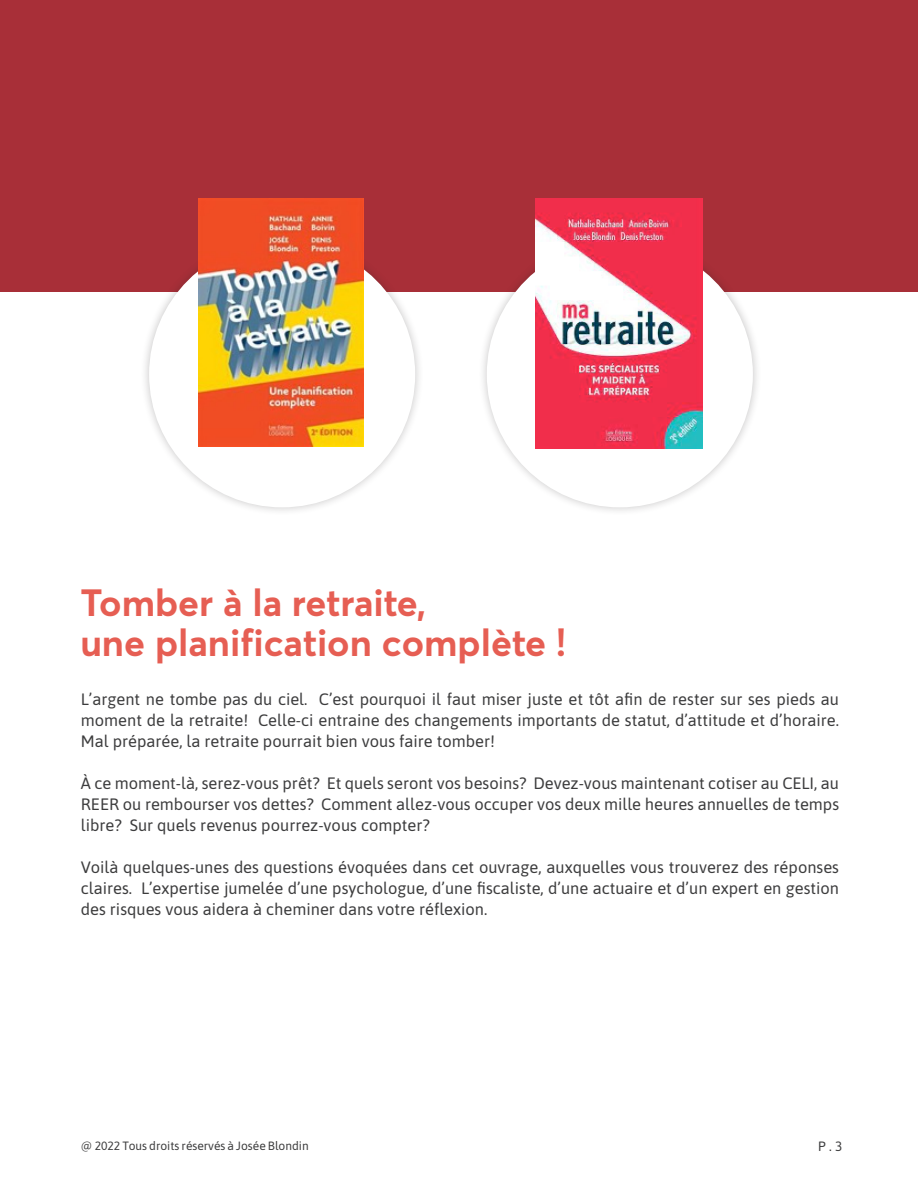
<style>
.page{position:relative;width:918px;height:1188px;background:#fff}
.page>*{position:absolute;margin:0;border:0;box-sizing:border-box;transform-origin:0 0}
.t1{font:700 37.5px/39.6px "Averta";color:#e65e53}
.t2{font:16.5px/21px "Asap";color:#3c3c3d;text-align:justify}
.t3{font:13.5px "Asap";color:#3c3c3d}
.t4{font:12px "Asap";color:#3c3c3d}
</style>
<div class="page">
<div style="left:0;top:0;width:918px;height:292px;background:#a82f38"></div>
<div style="left:140px;top:232px;width:284px;height:284px;background:#231f20;opacity:.26"></div>
<div style="left:149px;top:241px;width:266px;height:266px;background:#fff;border-radius:50%"></div>
<div style="left:478px;top:232px;width:284px;height:284px;background:#231f20;opacity:.26"></div>
<div style="left:487px;top:241px;width:266px;height:266px;background:#fff;border-radius:50%"></div>
<img style="left:536px;top:198px;width:166px;height:250px">
<img style="left:199px;top:198px;width:165px;height:249px">
<h1 class="t1" style="left:80px;top:583px;width:488px">Tomber à la retraite,<br>une planification complète !</h1>
<p class="t2" style="left:81px;top:688px;width:760px">L’argent ne tombe pas du ciel. C’est pourquoi il faut miser juste et tôt afin de rester sur ses pieds au moment de la retraite! Celle-ci entraine des changements importants de statut, d’attitude et d’horaire.<br>Mal préparée, la retraite pourrait bien vous faire tomber!</p>
<p class="t2" style="left:81px;top:772px;width:760px">À ce moment-là, serez-vous prêt? Et quels seront vos besoins? Devez-vous maintenant cotiser au CELI, au REER ou rembourser vos dettes? Comment allez-vous occuper vos deux mille heures annuelles de temps libre? Sur quels revenus pourrez-vous compter?</p>
<p class="t2" style="left:81px;top:856px;width:760px">Voilà quelques-unes des questions évoquées dans cet ouvrage, auxquelles vous trouverez des réponses claires. L’expertise jumelée d’une psychologue, d’une fiscaliste, d’une actuaire et d’un expert en gestion des risques vous aidera à cheminer dans votre réflexion.</p>
<p class="t4" style="left:81px;top:1138px;width:229px">@ 2022 Tous droits réservés à Josée Blondin</p>
<p class="t3" style="left:818px;top:1137px;width:26px">P . 3</p>
</div>
